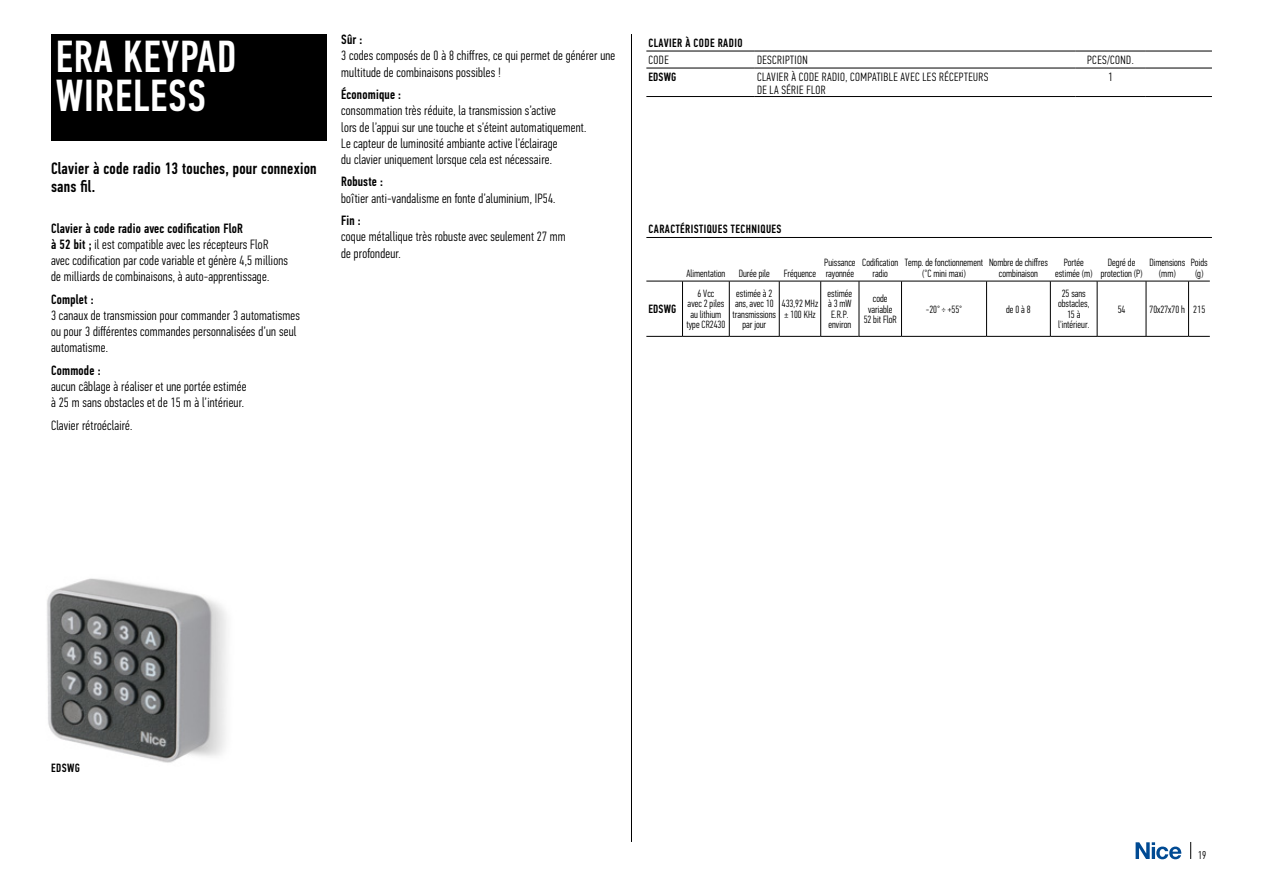
<style>
.page{position:relative;width:1263px;height:893px;background:#fff}
.page>*{position:absolute;margin:0;border:0;box-sizing:border-box;transform-origin:0 0}
.t1{font:500 45px/39px "PF Din Text Comp Pro";letter-spacing:.02em;color:#fff}
.t2{font:500 16.5px/18px "PF Din Text Comp Pro";letter-spacing:.015em;color:#000}
.t3{font:300 13.5px/16.2px "PF Din Text Comp Pro";letter-spacing:.015em;color:#000}
.t4{font:500 13.5px "PF Din Text Comp Pro";letter-spacing:.015em;color:#000}
.t5{font:300 12px/12.8px "PF Din Text Comp Pro";letter-spacing:.035em;color:#000}
.t6{font:500 12px "PF Din Text Comp Pro";letter-spacing:.035em;color:#000}
.t7{font:300 11.25px "PF Din Text Comp Pro";color:#000}
.t8{font:300 10.5px/10.5px "PF Din Text Comp Pro";color:#000;text-align:center}
.s1{font-weight:500}
</style>
<div class="page">
<div style="left:51px;top:34px;width:275px;height:106px;background:#000"></div>
<svg style="left:1135px;top:842px;width:46px;height:17px"></svg>
<svg style="left:1190px;top:842px;width:1px;height:17px"></svg>
<hr style="left:631px;top:34px;width:1px;height:808px;background:#000">
<img style="left:47px;top:578px;width:180px;height:185px">
<hr style="left:646px;top:68px;width:109px;height:1px;background:#000">
<hr style="left:755px;top:68px;width:321px;height:1px;background:#000">
<hr style="left:1076px;top:68px;width:69px;height:1px;background:#000">
<hr style="left:1145px;top:68px;width:67px;height:1px;background:#000">
<hr style="left:646px;top:96px;width:109px;height:1px;background:#000">
<hr style="left:755px;top:96px;width:321px;height:1px;background:#000">
<hr style="left:1076px;top:96px;width:69px;height:1px;background:#000">
<hr style="left:1145px;top:96px;width:67px;height:1px;background:#000">
<hr style="left:646px;top:51px;width:109px;height:1px;background:#000">
<hr style="left:755px;top:51px;width:321px;height:1px;background:#000">
<hr style="left:1076px;top:51px;width:69px;height:1px;background:#000">
<hr style="left:1145px;top:51px;width:67px;height:1px;background:#000">
<hr style="left:646px;top:237px;width:566px;height:1px;background:#000">
<hr style="left:646px;top:281px;width:36px;height:1px;background:#000">
<hr style="left:682px;top:281px;width:1px;height:55px;background:#000">
<hr style="left:682px;top:281px;width:47px;height:1px;background:#000">
<hr style="left:729px;top:281px;width:50px;height:1px;background:#000">
<hr style="left:779px;top:281px;width:42px;height:1px;background:#000">
<hr style="left:729px;top:281px;width:1px;height:55px;background:#000">
<hr style="left:779px;top:281px;width:1px;height:55px;background:#000">
<hr style="left:820px;top:281px;width:1px;height:55px;background:#000">
<hr style="left:821px;top:281px;width:38px;height:1px;background:#000">
<hr style="left:859px;top:281px;width:1px;height:55px;background:#000">
<hr style="left:859px;top:281px;width:42px;height:1px;background:#000">
<hr style="left:901px;top:281px;width:1px;height:55px;background:#000">
<hr style="left:901px;top:281px;width:85px;height:1px;background:#000">
<hr style="left:986px;top:281px;width:64px;height:1px;background:#000">
<hr style="left:1050px;top:281px;width:47px;height:1px;background:#000">
<hr style="left:1097px;top:281px;width:49px;height:1px;background:#000">
<hr style="left:1146px;top:281px;width:42px;height:1px;background:#000">
<hr style="left:986px;top:281px;width:1px;height:55px;background:#000">
<hr style="left:1050px;top:281px;width:1px;height:55px;background:#000">
<hr style="left:1097px;top:281px;width:1px;height:55px;background:#000">
<hr style="left:1146px;top:281px;width:1px;height:55px;background:#000">
<hr style="left:1188px;top:281px;width:1px;height:55px;background:#000">
<svg style="left:1188px;top:281px;width:22px;height:1px"></svg>
<hr style="left:646px;top:336px;width:37px;height:1px;background:#000">
<hr style="left:859px;top:336px;width:43px;height:1px;background:#000">
<hr style="left:683px;top:336px;width:46px;height:1px;background:#000">
<hr style="left:729px;top:336px;width:50px;height:1px;background:#000">
<hr style="left:779px;top:336px;width:42px;height:1px;background:#000">
<hr style="left:821px;top:336px;width:38px;height:1px;background:#000">
<hr style="left:902px;top:336px;width:84px;height:1px;background:#000">
<hr style="left:986px;top:336px;width:64px;height:1px;background:#000">
<hr style="left:1050px;top:336px;width:47px;height:1px;background:#000">
<hr style="left:1097px;top:336px;width:49px;height:1px;background:#000">
<hr style="left:1146px;top:336px;width:42px;height:1px;background:#000">
<svg style="left:1188px;top:336px;width:22px;height:1px"></svg>
<h1 class="t1" style="left:56px;top:38px;width:182px">ERA KEYPAD<br>WIRELESS</h1>
<p class="t2" style="left:51px;top:160px;width:267px">Clavier à code radio 13 touches, pour connexion sans fil.</p>
<p class="t3" style="left:51px;top:220px;width:238px"><span class="s1">Clavier à code radio avec codification FloR<br>à 52 bit ;</span> il est compatible avec les récepteurs FloR avec codification par code variable et génère 4,5 millions de milliards de combinaisons, à auto-apprentissage.</p>
<p class="t4" style="left:51px;top:291px;width:44px">Complet :</p>
<p class="t3" style="left:51px;top:307px;width:250px">3 canaux de transmission pour commander 3 automatismes ou pour 3 différentes commandes personnalisées d’un seul automatisme.</p>
<p class="t4" style="left:51px;top:362px;width:51px">Commode :</p>
<p class="t3" style="left:51px;top:378px;width:197px">aucun câblage à réaliser et une portée estimée à 25 m sans obstacles et de 15 m à l’intérieur.</p>
<p class="t3" style="left:51px;top:417px;width:83px">Clavier rétroéclairé.</p>
<p class="t4" style="left:341px;top:32px;width:23px">Sûr :</p>
<p class="t3" style="left:341px;top:48px;width:276px">3 codes composés de 0 à 8 chiffres, ce qui permet de générer une multitude de combinaisons possibles !</p>
<p class="t4" style="left:341px;top:87px;width:61px">Économique :</p>
<p class="t3" style="left:341px;top:103px;width:247px">consommation très réduite, la transmission s’active<br>lors de l’appui sur une touche et s’éteint automatiquement.<br>Le capteur de luminosité ambiante active l’éclairage<br>du clavier uniquement lorsque cela est nécessaire.</p>
<p class="t4" style="left:341px;top:174px;width:43px">Robuste :</p>
<p class="t3" style="left:341px;top:190px;width:216px">boîtier anti-vandalisme en fonte d’aluminium, IP54.</p>
<p class="t4" style="left:341px;top:213px;width:21px">Fin :</p>
<p class="t3" style="left:341px;top:229px;width:226px">coque métallique très robuste avec seulement 27 mm de profondeur.</p>
<p class="t6" style="left:649px;top:36px;width:95px">CLAVIER À CODE RADIO</p>
<p class="t5" style="left:649px;top:54px;width:22px">CODE</p>
<p class="t5" style="left:757px;top:54px;width:52px">DESCRIPTION</p>
<p class="t5" style="left:1087px;top:54px;width:48px">PCES/COND.</p>
<p class="t6" style="left:648px;top:70px;width:29px">EDSWG</p>
<p class="t5" style="left:757px;top:71px;width:233px">CLAVIER À CODE RADIO, COMPATIBLE AVEC LES RÉCEPTEURS<br>DE LA SÉRIE FLOR</p>
<p class="t5" style="left:1108px;top:71px;width:6px">1</p>
<p class="t6" style="left:649px;top:222px;width:134px">CARACTÉRISTIQUES TECHNIQUES</p>
<p class="t8" style="left:686px;top:268px;width:41px">Alimentation</p>
<p class="t8" style="left:739px;top:268px;width:33px">Durée pile</p>
<p class="t8" style="left:784px;top:268px;width:34px">Fréquence</p>
<p class="t8" style="left:824px;top:257px;width:33px;text-align:left">Puissance rayonnée</p>
<p class="t8" style="left:862px;top:257px;width:37px">Codification radio</p>
<p class="t8" style="left:905px;top:257px;width:80px">Temp. de fonctionnement (°C mini maxi)</p>
<p class="t8" style="left:989px;top:257px;width:60px">Nombre de chiffres combinaison</p>
<p class="t8" style="left:1055px;top:257px;width:39px">Portée estimée (m)</p>
<p class="t8" style="left:1101px;top:257px;width:43px">Degré de protection (P)</p>
<p class="t8" style="left:1149px;top:257px;width:37px">Dimensions (mm)</p>
<p class="t8" style="left:1191px;top:257px;width:18px">Poids (g)</p>
<p class="t6" style="left:648px;top:302px;width:29px">EDSWG</p>
<p class="t8" style="left:686px;top:288px;width:40px">6 Vcc<br>avec 2 piles au lithium type CR2430</p>
<p class="t8" style="left:732px;top:288px;width:45px">estimée à 2 ans, avec 10 transmissions par jour</p>
<p class="t8" style="left:782px;top:299px;width:38px;text-align:left">433,92 MHz ± 100 KHz</p>
<p class="t8" style="left:827px;top:288px;width:26px;text-align:left">estimée à 3 mW<br>E.R.P. environ</p>
<p class="t8" style="left:864px;top:293px;width:35px">code variable<br>52 bit FloR</p>
<p class="t8" style="left:926px;top:304px;width:38px">-20° ÷ +55°</p>
<p class="t8" style="left:1006px;top:304px;width:26px">de 0 à 8</p>
<p class="t8" style="left:1058px;top:288px;width:33px">25 sans obstacles,<br>15 à l'intérieur.</p>
<p class="t8" style="left:1118px;top:304px;width:9px">54</p>
<p class="t8" style="left:1149px;top:304px;width:57px">70x27x70 h 215</p>
<p class="t6" style="left:51px;top:760px;width:30px">EDSWG</p>
<p class="t7" style="left:1198px;top:849px;width:10px">19</p>
</div>
